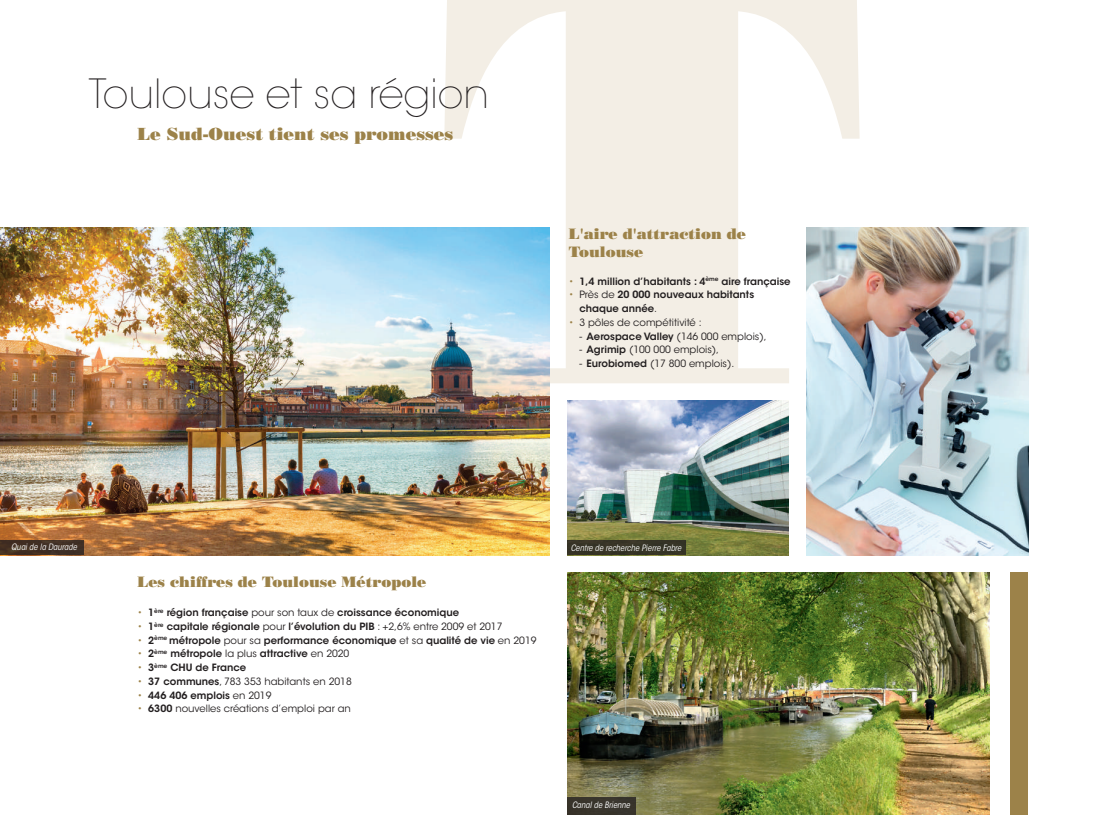
<style>
.page{position:relative;width:1099px;height:815px;background:#fff}
.page>*{position:absolute;margin:0;border:0;box-sizing:border-box;transform-origin:0 0}
.t1{font:200 40px "ITC Avant Garde Std";color:#231f20}
.t2{font:17.5px "Bodoni Poster";color:#9c8249}
.t3{font:15px/18px "Bodoni Poster";color:#9c8249}
.t4{font:600 10px/13.8px "ITC Avant Garde Std";color:#231f20}
.t5{font:10px "ITC Avant Garde Std";color:#231f20}
.t6{font:italic condensed 8.75px "ITC Avant Garde Std";color:#fff}
.s1{font-weight:400;color:#9c8249}
.s2{font-weight:400}
.s3{color:#9c8249}
.s4{font-weight:600}
</style>
<div class="page">
<img style="left:567px;top:573px;width:422px;height:242px">
<img style="left:567px;top:400px;width:222px;height:155px">
<img style="left:806px;top:227px;width:222px;height:328px">
<svg style="left:444px;top:0;width:415px;height:383px;fill:#f3eee5"></svg>
<img style="left:0;top:227px;width:549px;height:328px">
<div style="left:1010px;top:573px;width:18px;height:242px;background:#9c8249"></div>
<div style="left:0;top:540px;width:84px;height:15px;background:#402f24"></div>
<div style="left:567px;top:540px;width:118px;height:15px;background:#363426"></div>
<div style="left:567px;top:797px;width:68px;height:18px;background:#38342c"></div>
<h1 class="t1" style="left:89px;top:70px;width:402px">Toulouse et sa région</h1>
<h2 class="t2" style="left:138px;top:123px;width:317px">Le Sud-Ouest tient ses promesses</h2>
<h3 class="t3" style="left:569px;top:225px;width:179px">L'aire d'attraction de<br>Toulouse</h3>
<p class="t4" style="left:569px;top:274px;width:223px"><span class="s1">•</span> 1,4 million d’habitants : 4<sup>ème</sup> aire française</p>
<p class="t4" style="left:579px;top:288px;width:176px;text-indent:-11px"><span class="s1">•</span> <span class="s2">Près de</span> 20 000 nouveaux habitants chaque année<span class="s2">.</span></p>
<p class="t5" style="left:569px;top:316px;width:134px"><span class="s3">•</span> 3 pôles de compétitivité :</p>
<p class="t5" style="left:579px;top:330px;width:189px">- <span class="s4">Aerospace Valley</span> (146 000 emplois),</p>
<p class="t5" style="left:579px;top:344px;width:141px">- <span class="s4">Agrimip</span> (100 000 emplois),</p>
<p class="t5" style="left:579px;top:357px;width:156px">- <span class="s4">Eurobiomed</span> (17 800 emplois).</p>
<p class="t6" style="left:11px;top:542px;width:67px">Quai de la Daurade</p>
<p class="t6" style="left:570px;top:542px;width:112px">Centre de recherche Pierre Fabre</p>
<h3 class="t3" style="left:138px;top:573px;width:290px">Les chiffres de Toulouse Métropole</h3>
<p class="t4" style="left:138px;top:606px;width:323px"><span class="s1">•</span> 1<sup>ère</sup> région française <span class="s2">pour son taux de</span> croissance économique</p>
<p class="t4" style="left:138px;top:619px;width:366px"><span class="s1">•</span> 1<sup>ère</sup> capitale régionale <span class="s2">pour</span> l’évolution du PIB <span class="s2">: +2,6% entre 2009 et 2017</span></p>
<p class="t4" style="left:138px;top:633px;width:400px"><span class="s1">•</span> 2<sup>ème</sup> métropole <span class="s2">pour sa</span> performance économique <span class="s2">et sa</span> qualité de vie <span class="s2">en 2019</span></p>
<p class="t4" style="left:138px;top:647px;width:213px"><span class="s1">•</span> 2<sup>ème</sup> métropole <span class="s2">la plus</span> attractive <span class="s2">en 2020</span></p>
<p class="t4" style="left:138px;top:661px;width:110px"><span class="s1">•</span> 3<sup>ème</sup> CHU de France</p>
<p class="t5" style="left:138px;top:675px;width:216px"><span class="s3">•</span> <span class="s4">37 communes</span>, 783 353 habitants en 2018</p>
<p class="t4" style="left:138px;top:688px;width:135px"><span class="s1">•</span> 446 406 emplois <span class="s2">en 2019</span></p>
<p class="t5" style="left:138px;top:703px;width:215px"><span class="s3">•</span> <span class="s4">6300</span> nouvelles créations d’emploi par an</p>
<p class="t6" style="left:572px;top:799px;width:60px">Canal de Brienne</p>
</div>
